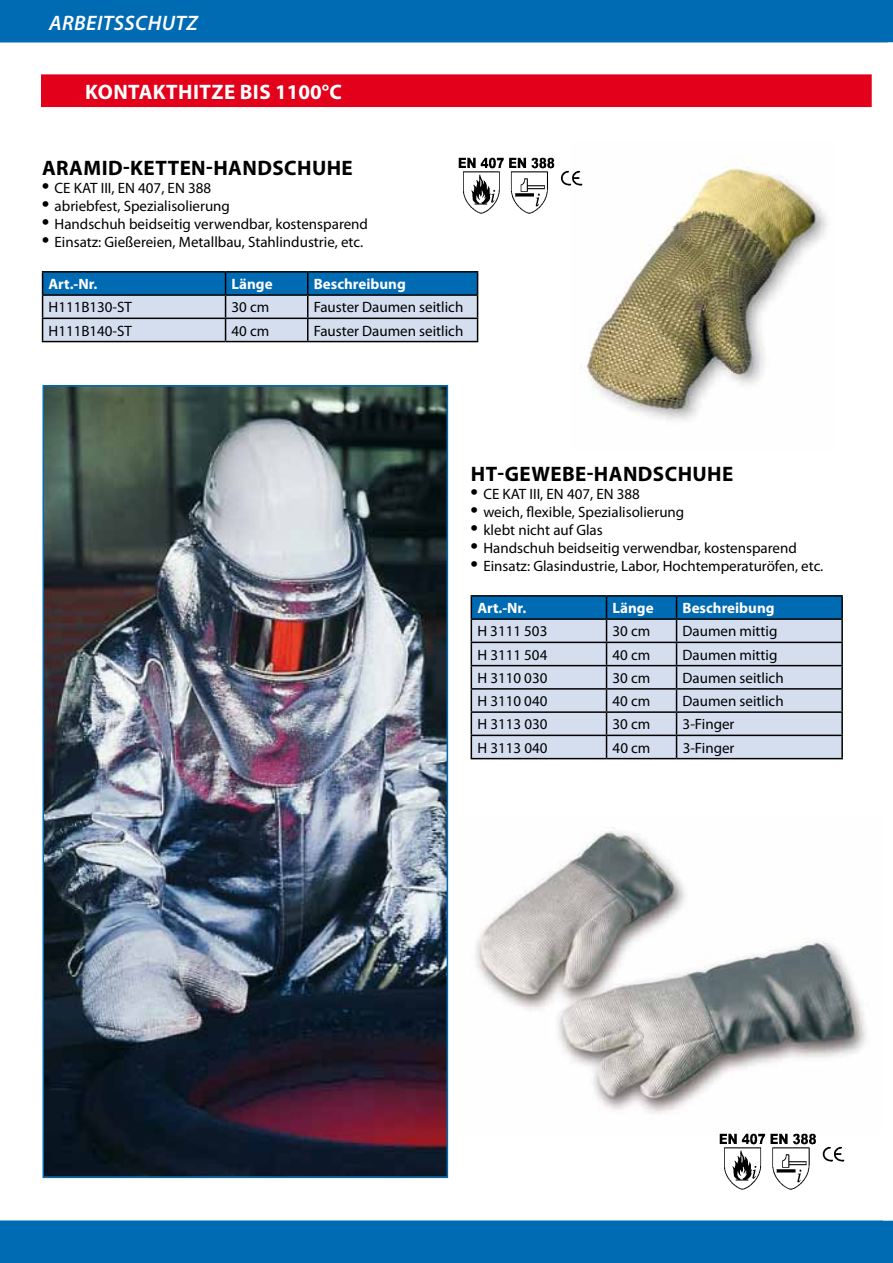
<style>
.page{position:relative;width:893px;height:1263px;background:#fff}
.page>*{position:absolute;margin:0;border:0;box-sizing:border-box;transform-origin:0 0}
.t1{font:700 21px "Myriad Pro";letter-spacing:.02em;color:#000}
.t2{font:700 21px "Myriad Pro";letter-spacing:.02em;color:#fff}
.t3{font:italic 600 21px "Myriad Pro";letter-spacing:.03em;color:#fff}
.t4{font:15px "Myriad Pro";color:#000}
.t5{font:700 15px "Myriad Pro";color:#fff}
.s1{font-size:27px}
</style>
<div class="page">
<div style="left:0;top:0;width:893px;height:42px;background:#006ab3"></div>
<div style="left:0;top:1220px;width:893px;height:43px;background:#006ab3"></div>
<div style="left:42px;top:75px;width:829px;height:31px;background:#e2001a"></div>
<div style="left:41px;top:74px;width:831px;height:33px;border:2px solid #e2001a"></div>
<hr style="left:471px;top:595px;width:135px;height:2px;background:#000">
<hr style="left:606px;top:595px;width:71px;height:2px;background:#000">
<hr style="left:677px;top:595px;width:166px;height:2px;background:#000">
<hr style="left:841px;top:597px;width:2px;height:21px;background:#000">
<hr style="left:677px;top:618px;width:166px;height:2px;background:#000">
<hr style="left:841px;top:620px;width:2px;height:22px;background:#000">
<hr style="left:677px;top:642px;width:166px;height:1px;background:#000">
<hr style="left:841px;top:643px;width:2px;height:22px;background:#000">
<hr style="left:677px;top:665px;width:166px;height:1px;background:#000">
<hr style="left:841px;top:666px;width:2px;height:22px;background:#000">
<hr style="left:677px;top:688px;width:166px;height:2px;background:#000">
<hr style="left:841px;top:690px;width:2px;height:21px;background:#000">
<hr style="left:677px;top:711px;width:166px;height:2px;background:#000">
<hr style="left:841px;top:713px;width:2px;height:22px;background:#000">
<hr style="left:677px;top:735px;width:166px;height:1px;background:#000">
<svg style="left:471px;top:596px;width:371px;height:162px;background:#a7bdd5"></svg>
<hr style="left:841px;top:736px;width:2px;height:22px;background:#000">
<hr style="left:471px;top:758px;width:135px;height:1px;background:#000">
<hr style="left:606px;top:758px;width:71px;height:1px;background:#000">
<hr style="left:677px;top:758px;width:166px;height:1px;background:#000">
<img style="left:448px;top:817px;width:419px;height:318px">
<img style="left:46px;top:388px;width:399px;height:787px">
<div style="left:43px;top:385px;width:405px;height:793px;border:2px solid #006ab3"></div>
<hr style="left:42px;top:271px;width:184px;height:2px;background:#000">
<hr style="left:226px;top:271px;width:82px;height:2px;background:#000">
<hr style="left:308px;top:271px;width:170px;height:2px;background:#000">
<svg style="left:42px;top:272px;width:436px;height:69px;background:#83abcc"></svg>
<hr style="left:42px;top:341px;width:184px;height:1px;background:#000">
<hr style="left:226px;top:341px;width:82px;height:1px;background:#000">
<hr style="left:308px;top:341px;width:170px;height:1px;background:#000">
<img style="left:586px;top:157px;width:242px;height:264px">
<img style="left:720px;top:1123px;width:128px;height:67px">
<img style="left:458px;top:157px;width:125px;height:57px">
<h1 class="t3" style="left:49px;top:9px;width:150px">ARBEITSSCHUTZ</h1>
<h1 class="t2" style="left:85px;top:78px;width:15px">KON</h1>
<h1 class="t2" style="left:128px;top:78px;width:214px">TAKTHITZE BIS 1100°C</h1>
<h1 class="t1" style="left:42px;top:154px;width:187px">ARAMID-KETTEN-HAND</h1>
<h1 class="t1" style="left:272px;top:154px;width:82px">SCHUHE</h1>
<p class="t4" style="left:42px;top:179px;width:171px"><span class="s1">•</span> CE KAT III, EN 407, EN 388</p>
<p class="t4" style="left:42px;top:197px;width:190px"><span class="s1">•</span> abriebfest, Spezialisolierung</p>
<p class="t4" style="left:42px;top:215px;width:328px"><span class="s1">•</span> Handschuh beidseitig verwendbar, kostensparend</p>
<p class="t4" style="left:42px;top:233px;width:323px"><span class="s1">•</span> Einsatz: Gießereien, Metallbau, Stahlindustrie, etc.</p>
<p class="t5" style="left:49px;top:274px;width:50px">ART.-NR.</p>
<p class="t5" style="left:232px;top:274px;width:43px">LÄNGE</p>
<p class="t5" style="left:314px;top:274px;width:94px">BESCHREIBUNG</p>
<p class="t4" style="left:49px;top:298px;width:85px">H111B130-ST</p>
<p class="t4" style="left:232px;top:298px;width:39px">30 cm</p>
<p class="t4" style="left:314px;top:298px;width:151px">Fauster Daumen seitlich</p>
<p class="t4" style="left:49px;top:321px;width:85px">H111B140-ST</p>
<p class="t4" style="left:232px;top:321px;width:39px">40 cm</p>
<p class="t4" style="left:314px;top:321px;width:151px">Fauster Daumen seitlich</p>
<h1 class="t1" style="left:471px;top:460px;width:139px">HT-GEWEBE-HAND</h1>
<h1 class="t1" style="left:653px;top:460px;width:82px">SCHUHE</h1>
<p class="t4" style="left:471px;top:485px;width:171px"><span class="s1">•</span> CE KAT III, EN 407, EN 388</p>
<p class="t4" style="left:471px;top:503px;width:215px"><span class="s1">•</span> weich, flexible, Spezialisolierung</p>
<p class="t4" style="left:471px;top:521px;width:134px"><span class="s1">•</span> klebt nicht auf Glas</p>
<p class="t4" style="left:471px;top:539px;width:328px"><span class="s1">•</span> Handschuh beidseitig verwendbar, kostensparend</p>
<p class="t4" style="left:471px;top:557px;width:354px"><span class="s1">•</span> Einsatz: Glasindustrie, Labor, Hochtemperaturöfen, etc.</p>
<p class="t5" style="left:477px;top:598px;width:50px">ART.-NR.</p>
<p class="t5" style="left:612px;top:598px;width:43px">LÄNGE</p>
<p class="t5" style="left:683px;top:598px;width:94px">BESCHREIBUNG</p>
<p class="t4" style="left:477px;top:622px;width:72px">H 3111 503</p>
<p class="t4" style="left:613px;top:622px;width:39px">30 cm</p>
<p class="t4" style="left:683px;top:622px;width:96px">Daumen mittig</p>
<p class="t4" style="left:477px;top:645px;width:72px">H 3111 504</p>
<p class="t4" style="left:613px;top:645px;width:39px">40 cm</p>
<p class="t4" style="left:683px;top:645px;width:96px">Daumen mittig</p>
<p class="t4" style="left:477px;top:669px;width:72px">H 3110 030</p>
<p class="t4" style="left:613px;top:669px;width:39px">30 cm</p>
<p class="t4" style="left:683px;top:669px;width:103px">Daumen seitlich</p>
<p class="t4" style="left:477px;top:692px;width:72px">H 3110 040</p>
<p class="t4" style="left:613px;top:692px;width:39px">40 cm</p>
<p class="t4" style="left:683px;top:692px;width:103px">Daumen seitlich</p>
<p class="t4" style="left:477px;top:715px;width:72px">H 3113 030</p>
<p class="t4" style="left:613px;top:715px;width:39px">30 cm</p>
<p class="t4" style="left:683px;top:715px;width:53px">3-Finger</p>
<p class="t4" style="left:477px;top:738px;width:72px">H 3113 040</p>
<p class="t4" style="left:613px;top:738px;width:39px">40 cm</p>
<p class="t4" style="left:683px;top:738px;width:53px">3-Finger</p>
</div>
